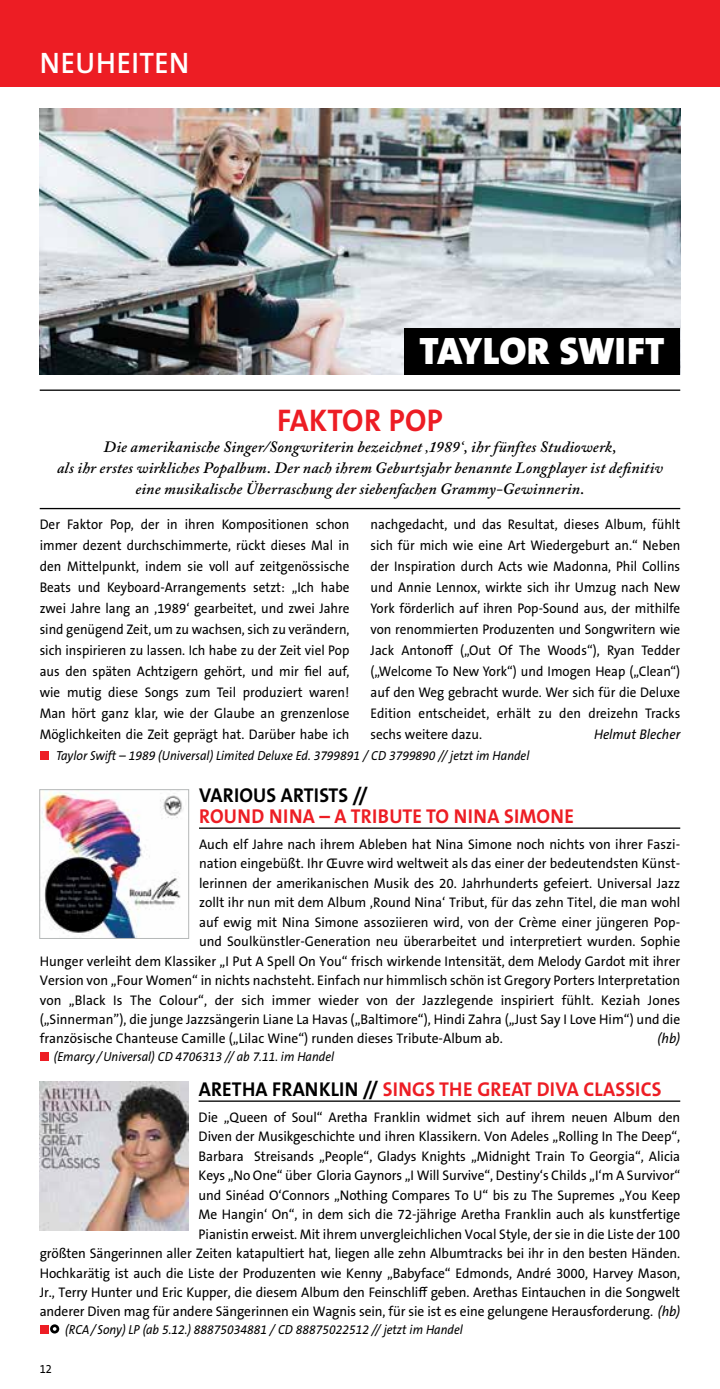
<style>
.page{position:relative;width:720px;height:1389px;background:#fff}
.page>*{position:absolute;margin:0;border:0;box-sizing:border-box;transform-origin:0 0}
.t1{font:900 38.5px "The Sans B Plus W9";letter-spacing:.005em;color:#fff}
.t2{font:700 31.5px "The Sans B Plus W7";letter-spacing:.015em;color:#ed1d24;scale:.96 1}
.t3{font:600 29.75px "The Sans B Plus W6";letter-spacing:.015em;color:#fff;scale:.96 1}
.t4{font:700 20.12px "The Sans B Plus W7";letter-spacing:.01em;color:#ed1d24;scale:.96 1}
.t5{font:700 20.12px "The Sans B Plus W7";letter-spacing:.01em;color:#000;scale:.96 1}
.t6{font:italic 600 15.75px/21px "Adobe Caslon Pro";letter-spacing:.01em;color:#000;text-align:center}
.t7{font:14px/19.4px "The Sans B Plus W5 Plain";color:#000;text-align:right;scale:.96 1}
.t8{font:14px/21px "The Sans B Plus W5 Plain";color:#000;text-align:justify;scale:.94 1}
.t9{font:italic 14px "The Sans B Plus W5 Plain";color:#000;scale:.94 1}
.t10{font:italic 14px "The Sans B Plus W5 Plain";color:#000;scale:.96 1}
.t11{font:italic 13.12px "The Sans B Plus W5 Plain";color:#000;scale:.92 1}
.s1{color:#000}
.s2{font-style:italic}
</style>
<div class="page">
<div style="left:0;top:0;width:719px;height:87px;background:#ed1d24"></div>
<div style="left:40px;top:751px;width:9px;height:9px;background:#ed1d24"></div>
<img style="left:40px;top:109px;width:640px;height:266px">
<hr style="left:40px;top:390px;width:640px;height:1px;background:#000">
<hr style="left:40px;top:508px;width:640px;height:1px;background:#000">
<div style="left:404px;top:328px;width:276px;height:47px;background:#000"></div>
<hr style="left:199px;top:827px;width:481px;height:2px;background:#000">
<div style="left:40px;top:1052px;width:8px;height:9px;background:#ed1d24"></div>
<img style="left:41px;top:791px;width:143px;height:146px">
<div style="left:39px;top:789px;width:150px;height:150px;border:1px solid #b5b8b8"></div>
<hr style="left:198px;top:1100px;width:482px;height:2px;background:#000">
<div style="left:40px;top:1325px;width:9px;height:9px;background:#ed1d24"></div>
<svg style="left:50px;top:1324px;width:9px;height:10px"></svg>
<img style="left:40px;top:1082px;width:149px;height:148px">
<h3 class="t3" style="left:40px;top:44px;width:157px">NEUHEITEN</h3>
<h1 class="t1" style="left:419px;top:326px;width:242px">TAYLOR SWIFT</h1>
<h2 class="t2" style="left:277px;top:400px;width:154px">FAKTOR POP</h2>
<p class="t6" style="left:57px;top:436px;width:607px">Die amerikanische Singer/Songwriterin bezeichnet ‚1989‘, ihr fünftes Studiowerk,<br>als ihr erstes wirkliches Popalbum. Der nach ihrem Geburtsjahr benannte Longplayer ist definitiv eine musikalische Überraschung der siebenfachen Grammy-Gewinnerin.</p>
<p class="t8" style="left:40px;top:513px;width:331px">Der Faktor Pop, der in ihren Kompositionen schon immer dezent durchschimmerte, rückt dieses Mal in den Mittelpunkt, indem sie voll auf zeitgenössische Beats und Keyboard-Arrangements setzt: „I ch habe zwei Jahre lang an ‚1989‘ gearbeitet, und zwei Jahre sind genügend Zeit, um zu wachsen, sich zu verändern, sich inspirieren zu lassen. Ich habe zu der Zeit viel Pop aus den späten Achtzigern gehört, und mir fiel auf, wie mutig diese Songs zum Teil produziert waren!<br>Man hört ganz klar, wie der Glaube an grenzenlose Möglichkeiten die Zeit geprägt hat. Darüber habe ich</p>
<p class="t8" style="left:370px;top:513px;width:331px">nachgedacht, und das Resultat, dieses Album, fühlt sich für mich wie eine Art Wiedergeburt an.“ Neben der I nspiration durch Acts wie Madonna, Phil Collins und Annie Lennox, wirkte sich ihr U mzug nach New York förderlich auf ihren Pop-Sound aus, der mithilfe von renommierten Produzenten und Songwritern wie Jack Antonoff („Out Of The Woods“), Ryan Tedder („Welcome To New York“) und I mogen Heap („Clean“) auf den Weg gebracht wurde. Wer sich für die Deluxe Edition entscheidet, erhält zu den dreizehn Tracks sechs weitere dazu.</p>
<p class="t9" style="left:593px;top:725px;width:93px">Helmut Blecher</p>
<p class="t11" style="left:56px;top:747px;width:516px">Taylor Swift – 1989 (Universal) Limited Deluxe Ed. 3799891 / CD 3799890 // jetzt im Handel</p>
<h3 class="t5" style="left:199px;top:782px;width:177px">VARIOUS ARTISTS //</h3>
<h3 class="t4" style="left:199px;top:803px;width:392px">ROUND NINA – A TRIBUTE TO NINA SIMONE</h3>
<p class="t7" style="left:199px;top:835px;width:501px">Auch elf Jahre nach ihrem Ableben hat Nina Simone noch nichts von ihrer Faszi-</p>
<p class="t7" style="left:199px;top:854px;width:502px">nation eingebüßt. I hr Œuvre wird weltweit als das einer der bedeutendsten Künst-</p>
<p class="t7" style="left:199px;top:873px;width:502px">lerinnen der amerikanischen Musik des 20. Jahrhunderts gefeiert. U niversal Jazz</p>
<p class="t7" style="left:199px;top:893px;width:502px">zollt ihr nun mit dem Album ‚Round Nina‘ Tribut, für das zehn Titel, die man wohl</p>
<p class="t7" style="left:199px;top:912px;width:502px">auf ewig mit Nina Simone assoziieren wird, von der Crème einer jüngeren Pop-</p>
<p class="t7" style="left:199px;top:932px;width:502px">und Soulkünstler-Generation neu überarbeitet und interpretiert wurden. Sophie</p>
<p class="t7" style="left:40px;top:951px;width:668px">Hunger verleiht dem Klassiker „I Put A Spell On You“ frisch wirkende I ntensität, dem Melody Gardot mit ihrer</p>
<p class="t7" style="left:40px;top:971px;width:668px">Version von „Four Women“ in nichts nachsteht. Einfach nur himmlisch schön ist Gregory Porters I nterpretation</p>
<p class="t7" style="left:40px;top:990px;width:668px">von „Black Is The Colour“, der sich immer wieder von der Jazzlegende inspiriert fühlt. Keziah Jones</p>
<p class="t7" style="left:40px;top:1010px;width:668px">(„Sinnerman”), die junge Jazzsängerin Liane La Havas („Baltimore“), Hindi Zahra („Just Say I Love Him“) und die</p>
<p class="t7" style="left:40px;top:1029px;width:483px">französische Chanteuse Camille („Lilac Wine“) runden dieses Tribute-Album ab.</p>
<p class="t10" style="left:657px;top:1030px;width:25px">(hb)</p>
<p class="t11" style="left:54px;top:1048px;width:306px">(Emarcy /Universal) CD 4706313 // ab 7.11. im Handel</p>
<h3 class="t4" style="left:199px;top:1076px;width:483px"><span class="s1">ARETHA FRANKLIN //</span> SINGS THE GREAT DIVA CLASSICS</h3>
<p class="t7" style="left:40px;top:1108px;width:668px">Die „Queen of Soul“ Aretha Franklin widmet sich auf ihrem neuen Album den<br>Diven der Musikgeschichte und ihren Klassikern. Von Adeles „Rolling I n The Deep“,<br>Barbara Streisands „People“, Gladys Knights „Midnight Train To Georgia“, Alicia<br>Keys „No One“ über Gloria Gaynors „I Will Survive“, Destiny‘s Childs „I‘m A -S urvivor“<br>und Sinéad O‘Connors „Nothing Compares To U“ bis zu The Supremes „You Keep<br>Me Hangin‘ On“, in dem sich die 72-jährige Aretha Franklin auch als kunstfertige<br>Pianistin erweist. Mit ihrem unvergleichlichen Vocal Style, der sie in die Liste der 100<br>größten Sängerinnen aller Zeiten katapultiert hat, liegen alle zehn Albumtracks bei ihr in den besten Händen.<br>Hochkarätig ist auch die Liste der Produzenten wie Kenny „Babyface“ Edmonds, André 3000, Harvey Mason, Jr., Terry Hunter und Eric Kupper, die diesem Album den Feinschliff geben. Arethas Eintauchen in die Songwelt anderer Diven mag für andere Sängerinnen ein Wagnis sein, für sie ist es eine gelungene Herausforderung. <span class="s2">(hb)</span></p>
<p class="t11" style="left:65px;top:1321px;width:433px">(RCA/ Sony) LP (ab 5.12.) 88875034881 / CD 88875022512 // jetzt im Handel</p>
</div>
